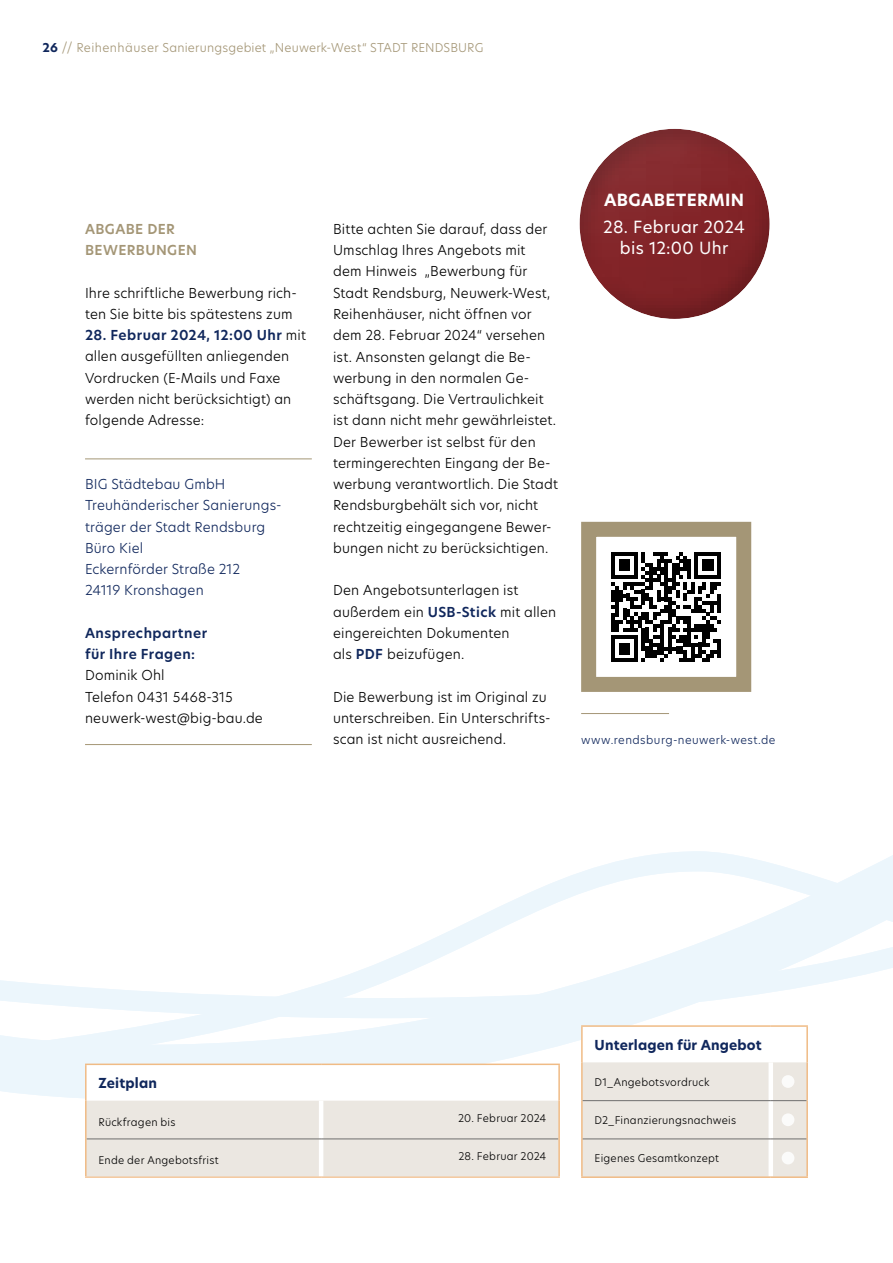
<style>
.page{position:relative;width:893px;height:1263px;background:#fff}
.page>*{position:absolute;margin:0;border:0;box-sizing:border-box;transform-origin:0 0}
.t1{font:16.5px/21px "New Hero";letter-spacing:.02em;color:#fff;text-align:center}
.t2{font:700 16.5px "New Hero";letter-spacing:.025em;color:#fff}
.t3{font:300 13.5px/21.3px "New Hero";letter-spacing:.01em;color:#000}
.t4{font:300 13.5px/21.3px "New Hero";letter-spacing:.01em;color:#10275c}
.t5{font:600 13.5px/21.3px "New Hero";letter-spacing:.035em;color:#10275c}
.t6{font:700 13.5px "New Hero";letter-spacing:.015em;color:#10275c}
.t7{font:600 13.5px/21.3px "New Hero";letter-spacing:.03em;color:#a49676}
.t8{font:300 12px "New Hero";letter-spacing:.015em;color:#a49676}
.t9{font:300 11.25px "New Hero";letter-spacing:.04em;color:#10275c}
.t10{font:300 10.5px "New Hero";letter-spacing:.02em;color:#000}
.s1{font-weight:700;color:#10275c}
.s2{font-weight:600;color:#10275c}
</style>
<div class="page">
<svg style="left:0;top:851px;width:893px;height:216px"></svg>
<hr style="left:85px;top:458px;width:227px;height:1px;background:#a49676">
<hr style="left:85px;top:744px;width:227px;height:1px;background:#a49676">
<div style="left:86px;top:1064px;width:473px;height:37px;background:#fff"></div>
<div style="left:87px;top:1101px;width:471px;height:75px;background:#ebe7e1"></div>
<hr style="left:319px;top:1101px;width:4px;height:37px;background:#fff">
<hr style="left:319px;top:1139px;width:4px;height:37px;background:#fff">
<hr style="left:87px;top:1138px;width:234px;height:1px;background:#6f6f6e">
<hr style="left:321px;top:1138px;width:237px;height:1px;background:#6f6f6e">
<hr style="left:85px;top:1063px;width:236px;height:2px;background:#f0bb85">
<hr style="left:85px;top:1065px;width:2px;height:36px;background:#f0bb85">
<hr style="left:321px;top:1063px;width:239px;height:2px;background:#f0bb85">
<hr style="left:558px;top:1065px;width:2px;height:36px;background:#f0bb85">
<hr style="left:85px;top:1101px;width:2px;height:38px;background:#f0bb85">
<hr style="left:558px;top:1101px;width:2px;height:38px;background:#f0bb85">
<hr style="left:85px;top:1139px;width:2px;height:37px;background:#f0bb85">
<hr style="left:558px;top:1139px;width:2px;height:37px;background:#f0bb85">
<hr style="left:85px;top:1176px;width:236px;height:2px;background:#f4c89d">
<hr style="left:321px;top:1176px;width:239px;height:2px;background:#f4c89d">
<hr style="left:581px;top:713px;width:88px;height:1px;background:#a49676">
<svg style="left:581px;top:521px;width:171px;height:171px"></svg>
<div style="left:578px;top:127px;width:195px;height:150px;background:#fff;opacity:.83"></div>
<div style="left:578px;top:185px;width:195px;height:134px;background:#000;opacity:.75"></div>
<div style="left:582px;top:1026px;width:225px;height:36px;background:#fff"></div>
<div style="left:583px;top:1062px;width:223px;height:114px;background:#ebe7e1"></div>
<div style="left:768px;top:1062px;width:5px;height:38px;background:#fff"></div>
<div style="left:768px;top:1101px;width:5px;height:37px;background:#fff"></div>
<div style="left:768px;top:1139px;width:5px;height:37px;background:#fff"></div>
<hr style="left:581px;top:1025px;width:190px;height:2px;background:#f0bb85">
<hr style="left:581px;top:1027px;width:2px;height:35px;background:#f0bb85">
<hr style="left:771px;top:1025px;width:37px;height:2px;background:#f0bb85">
<hr style="left:806px;top:1027px;width:2px;height:35px;background:#f0bb85">
<hr style="left:581px;top:1062px;width:2px;height:39px;background:#f0bb85">
<hr style="left:806px;top:1062px;width:2px;height:39px;background:#f0bb85">
<hr style="left:581px;top:1101px;width:2px;height:38px;background:#f0bb85">
<hr style="left:806px;top:1101px;width:2px;height:38px;background:#f0bb85">
<hr style="left:581px;top:1139px;width:2px;height:37px;background:#f0bb85">
<hr style="left:806px;top:1139px;width:2px;height:37px;background:#f0bb85">
<hr style="left:581px;top:1176px;width:190px;height:2px;background:#f0bb85">
<hr style="left:771px;top:1176px;width:37px;height:2px;background:#f0bb85">
<hr style="left:583px;top:1100px;width:188px;height:1px;background:#6f6f6e">
<hr style="left:771px;top:1100px;width:35px;height:1px;background:#6f6f6e">
<hr style="left:583px;top:1138px;width:188px;height:1px;background:#6f6f6e">
<hr style="left:771px;top:1138px;width:35px;height:1px;background:#6f6f6e">
<div style="left:782px;top:1075px;width:12px;height:13px;background:#fff;border-radius:50%"></div>
<div style="left:782px;top:1113px;width:12px;height:13px;background:#fff;border-radius:50%"></div>
<div style="left:782px;top:1152px;width:12px;height:12px;background:#fff;border-radius:50%"></div>
<p class="t8" style="left:43px;top:40px;width:442px"><span class="s1">26</span> // Reihenhäuser Sanierungsgebiet „Neuwerk-West“ STADT RENDSBURG</p>
<p class="t7" style="left:85px;top:218px;width:113px">ABGABE DER<br>BEWERBUNGEN</p>
<p class="t3" style="left:85px;top:282px;width:213px">Ihre schriftliche Bewerbung rich&shy;ten Sie bitte bis spätestens zum</p>
<p class="t3" style="left:85px;top:324px;width:223px"><span class="s2">28. Februar 2024, 12:00 Uhr</span> mit allen ausgefüllten anliegenden<br>Vordrucken (E-Mails und Faxe werden nicht berücksichtigt) an folgende Adresse:</p>
<p class="t4" style="left:85px;top:473px;width:198px">BIG Städtebau GmbH<br>Treuhänderischer Sanierungs&shy;träger der Stadt Rendsburg<br>Büro Kiel<br>Eckernförder Straße 212<br>24119 Kronshagen</p>
<p class="t5" style="left:85px;top:622px;width:124px">Ansprechpartner für Ihre Fragen:</p>
<p class="t3" style="left:85px;top:664px;width:179px">Dominik Ohl<br>Telefon 0431 5468-315 neuwerk-west@big-bau.de</p>
<p class="t3" style="left:333px;top:218px;width:226px">Bitte achten Sie darauf, dass der<br>Umschlag Ihres Angebots mit<br>dem Hinweis „Bewerbung für<br>Stadt Rendsburg, Neuwerk-West,<br>Reihenhäuser, nicht öffnen vor dem 28. Februar 2024“ versehen ist. Ansonsten gelangt die Be&shy;werbung in den normalen Ge&shy;schäftsgang. Die Vertraulichkeit ist dann nicht mehr gewährleistet.<br>Der Bewerber ist selbst für den termingerechten Eingang der Be&shy;werbung verantwortlich. Die Stadt<br>Rendsburgbehält sich vor, nicht rechtzeitig eingegangene Bewer&shy;bungen nicht zu berücksichtigen.</p>
<p class="t3" style="left:333px;top:579px;width:225px">Den Angebotsunterlagen ist außerdem ein <span class="s2">USB-Stick</span> mit allen eingereichten Dokumenten<br>als <span class="s2">PDF</span> beizufügen.</p>
<p class="t3" style="left:333px;top:686px;width:219px">Die Bewerbung ist im Original zu unterschreiben. Ein Unterschrifts&shy;scan ist nicht ausreichend.</p>
<p class="t2" style="left:604px;top:189px;width:142px">ABGABETERMIN</p>
<p class="t1" style="left:603px;top:217px;width:143px">28. Februar 2024 bis 12:00 Uhr</p>
<p class="t9" style="left:581px;top:732px;width:196px">www.rendsburg-neuwerk-west.de</p>
<p class="t6" style="left:99px;top:1074px;width:60px">Zeitplan</p>
<p class="t10" style="left:99px;top:1115px;width:79px">Rückfragen bis</p>
<p class="t10" style="left:99px;top:1153px;width:122px">Ende der Angebotsfrist</p>
<p class="t10" style="left:458px;top:1111px;width:90px">20. Februar 2024</p>
<p class="t10" style="left:458px;top:1149px;width:89px">28. Februar 2024</p>
<p class="t6" style="left:595px;top:1035px;width:169px">Unterlagen für Angebot</p>
<p class="t10" style="left:595px;top:1075px;width:116px">D1_Angebotsvordruck</p>
<p class="t10" style="left:595px;top:1113px;width:143px">D2_Finanzierungsnachweis</p>
<p class="t10" style="left:595px;top:1151px;width:126px">Eigenes Gesamtkonzept</p>
</div>
